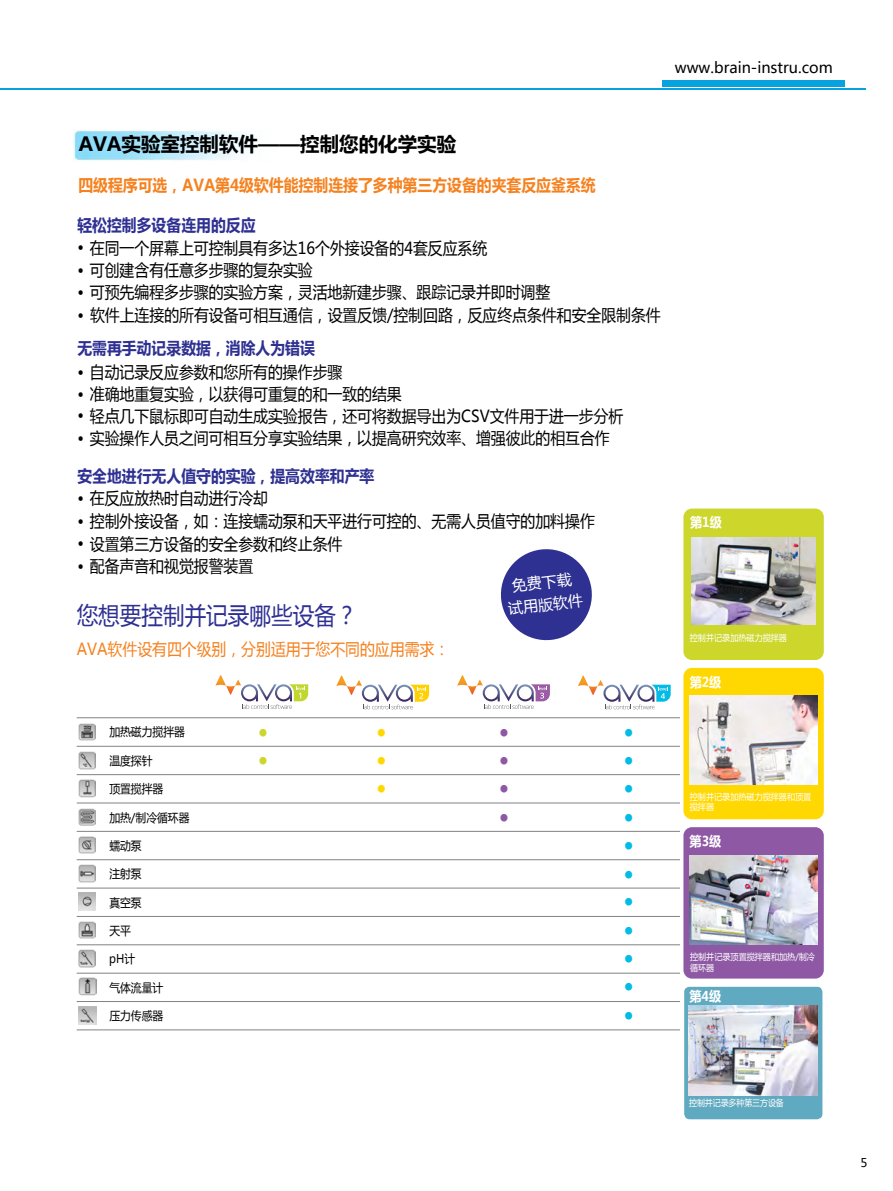
<style>
.page{position:relative;width:893px;height:1191px;background:#fff}
.page>*{position:absolute;margin:0;border:0;box-sizing:border-box;transform-origin:0 0}
.t1{font:700 27px "Arial";color:#02bce5;scale:.9 1}
.t2{font:700 27px "Arial";color:#8e58a4;scale:.9 1}
.t3{font:700 27px "Arial";color:#ffd801;scale:.9 1}
.t4{font:700 27px "Arial";color:#ccd62b;scale:.9 1}
.t5{font:24px "Microsoft Ya Hei";color:#2e3092;scale:.9 1}
.t6{font:700 19.5px "Microsoft Ya Hei";color:#000}
.t7{font:16.5px "Microsoft Ya Hei";color:#000;scale:.9 1}
.t8{font:700 16.5px "Microsoft Ya Hei";color:#2e3092;scale:.9 1}
.t9{font:700 16.5px "Microsoft Ya Hei";color:#f58220;scale:.9 1}
.t10{font:16.5px "Microsoft Ya Hei";color:#f58220;scale:.9 1}
.t11{font:15px "Microsoft Ya Hei";color:#000}
.t12{font:15px/22.4px "Microsoft Ya Hei";color:#fff;text-align:center}
.t13{font:700 13.5px "Microsoft Ya Hei";color:#fff;scale:.9 1}
.t14{font:12px "Microsoft Ya Hei";color:#000;scale:.9 1}
.t15{font:12px "Microsoft Ya Hei";color:#000}
.t16{font:9px/9.8px "Microsoft Ya Hei";color:#fff;scale:.9 1}
.t17{font:8.85px "Microsoft Ya Hei";letter-spacing:-.01em;color:#fff;scale:.9 1}
</style>
<div class="page">
<hr style="left:0;top:88px;width:866px;height:1px;background:#08a3df">
<div style="left:663px;top:80px;width:182px;height:7px;background:#08a3df"></div>
<img style="left:73px;top:130px;width:177px;height:31px">
<svg style="left:215px;top:675px;width:93px;height:34px"></svg>
<svg style="left:336px;top:675px;width:93px;height:34px"></svg>
<svg style="left:457px;top:675px;width:93px;height:34px"></svg>
<svg style="left:578px;top:675px;width:93px;height:34px"></svg>
<img style="left:78px;top:921px;width:18px;height:17px">
<img style="left:78px;top:808px;width:18px;height:17px">
<img style="left:78px;top:978px;width:18px;height:17px">
<img style="left:79px;top:1006px;width:17px;height:18px">
<img style="left:78px;top:949px;width:18px;height:18px">
<img style="left:78px;top:836px;width:18px;height:18px">
<img style="left:78px;top:779px;width:18px;height:18px">
<img style="left:78px;top:865px;width:18px;height:17px">
<img style="left:78px;top:751px;width:18px;height:18px">
<img style="left:78px;top:893px;width:18px;height:17px">
<img style="left:78px;top:723px;width:18px;height:18px">
<hr style="left:77px;top:717px;width:603px;height:1px;background:#808285">
<hr style="left:77px;top:746px;width:603px;height:1px;background:#808285">
<hr style="left:77px;top:774px;width:603px;height:1px;background:#808285">
<hr style="left:77px;top:802px;width:603px;height:1px;background:#808285">
<hr style="left:77px;top:831px;width:603px;height:1px;background:#808285">
<hr style="left:77px;top:859px;width:603px;height:1px;background:#808285">
<hr style="left:77px;top:887px;width:603px;height:1px;background:#808285">
<hr style="left:77px;top:916px;width:603px;height:1px;background:#808285">
<hr style="left:77px;top:944px;width:603px;height:1px;background:#808285">
<hr style="left:77px;top:972px;width:603px;height:1px;background:#808285">
<hr style="left:77px;top:1001px;width:603px;height:1px;background:#808285">
<hr style="left:77px;top:1029px;width:603px;height:1px;background:#808285">
<div style="left:683px;top:508px;width:141px;height:152px;background:#ccd62b;border-radius:9px"></div>
<div style="left:683px;top:668px;width:141px;height:151px;background:#ffd801;border-radius:9px"></div>
<img style="left:689px;top:696px;width:129px;height:89px">
<div style="left:683px;top:827px;width:141px;height:151px;background:#8e58a4;border-radius:9px"></div>
<img style="left:689px;top:855px;width:129px;height:89px">
<svg style="left:500px;top:549px;width:92px;height:92px"></svg>
<svg style="left:684px;top:986px;width:138px;height:133px;background:#67adc3"></svg>
<img style="left:689px;top:1005px;width:129px;height:90px">
<img style="left:691px;top:538px;width:125px;height:86px">
<p class="t11" style="left:675px;top:58px;width:159px">www.brain-instru.com</p>
<p class="t6" style="left:78px;top:130px;width:379px">AVA实验室控制软件——控制您的化学实验</p>
<p class="t9" style="left:78px;top:174px;width:576px">四级程序可选，AVA第4级软件能控制连接了多种第三方设备的夹套反应釜系统</p>
<p class="t8" style="left:77px;top:214px;width:199px">轻松控制多设备连用的反应</p>
<p class="t7" style="left:77px;top:237px;width:457px">• 在同一个屏幕上可控制具有多达16个外接设备的4套反应系统</p>
<p class="t7" style="left:77px;top:259px;width:263px">• 可创建含有任意多步骤的复杂实验</p>
<p class="t7" style="left:77px;top:281px;width:527px">• 可预先编程多步骤的实验方案，灵活地新建步骤、跟踪记录并即时调整</p>
<p class="t7" style="left:78px;top:304px;width:649px">• 软件上连接的所有设备可相互通信，设置反馈/控制回路，反应终点条件和安全限制条件</p>
<p class="t8" style="left:77px;top:337px;width:265px">无需再手动记录数据，消除人为错误</p>
<p class="t7" style="left:77px;top:361px;width:296px">• 自动记录反应参数和您所有的操作步骤</p>
<p class="t7" style="left:77px;top:383px;width:362px">• 准确地重复实验，以获得可重复的和一致的结果</p>
<p class="t7" style="left:77px;top:405px;width:608px">• 轻点几下鼠标即可自动生成实验报告，还可将数据导出为CSV文件用于进一步分析</p>
<p class="t7" style="left:77px;top:427px;width:593px">• 实验操作人员之间可相互分享实验结果，以提高研究效率、增强彼此的相互合作</p>
<p class="t8" style="left:77px;top:464px;width:331px">安全地进行无人值守的实验，提高效率和产率</p>
<p class="t7" style="left:77px;top:487px;width:213px">• 在反应放热时自动进行冷却</p>
<p class="t7" style="left:77px;top:509px;width:576px">• 控制外接设备，如：连接蠕动泵和天平进行可控的、无需人员值守的加料操作</p>
<p class="t7" style="left:77px;top:532px;width:296px">• 设置第三方设备的安全参数和终止条件</p>
<p class="t7" style="left:77px;top:554px;width:197px">• 配备声音和视觉报警装置</p>
<h2 class="t5" style="left:77px;top:599px;width:313px">您想要控制并记录哪些设备？</h2>
<p class="t10" style="left:77px;top:637px;width:415px">AVA软件设有四个级别，分别适用于您不同的应用需求：</p>
<p class="t12" style="left:504px;top:575px;width:77px;rotate:-7deg">免费下载试用版软件</p>
<p class="t14" style="left:109px;top:724px;width:85px">加热磁力搅拌器</p>
<h1 class="t4" style="left:259px;top:714px;width:11px">•</h1>
<h1 class="t3" style="left:377px;top:714px;width:11px">•</h1>
<h1 class="t2" style="left:500px;top:714px;width:11px">•</h1>
<h1 class="t1" style="left:624px;top:714px;width:11px">•</h1>
<p class="t14" style="left:109px;top:752px;width:49px">温度探针</p>
<h1 class="t4" style="left:259px;top:742px;width:11px">•</h1>
<h1 class="t3" style="left:377px;top:742px;width:11px">•</h1>
<h1 class="t2" style="left:500px;top:742px;width:11px">•</h1>
<h1 class="t1" style="left:624px;top:742px;width:11px">•</h1>
<p class="t14" style="left:109px;top:780px;width:61px">顶置搅拌器</p>
<h1 class="t3" style="left:377px;top:770px;width:11px">•</h1>
<h1 class="t2" style="left:500px;top:770px;width:11px">•</h1>
<h1 class="t1" style="left:624px;top:770px;width:11px">•</h1>
<p class="t14" style="left:109px;top:809px;width:91px">加热/制冷循环器</p>
<h1 class="t2" style="left:500px;top:799px;width:11px">•</h1>
<h1 class="t1" style="left:624px;top:799px;width:11px">•</h1>
<p class="t14" style="left:109px;top:837px;width:37px">蠕动泵</p>
<h1 class="t1" style="left:624px;top:827px;width:11px">•</h1>
<p class="t14" style="left:109px;top:865px;width:37px">注射泵</p>
<h1 class="t1" style="left:625px;top:856px;width:11px">•</h1>
<p class="t14" style="left:109px;top:894px;width:37px">真空泵</p>
<h1 class="t1" style="left:624px;top:883px;width:11px">•</h1>
<p class="t14" style="left:109px;top:922px;width:25px">天平</p>
<h1 class="t1" style="left:624px;top:912px;width:11px">•</h1>
<p class="t14" style="left:109px;top:951px;width:30px">pH计</p>
<h1 class="t1" style="left:624px;top:940px;width:11px">•</h1>
<p class="t14" style="left:109px;top:979px;width:61px">气体流量计</p>
<h1 class="t1" style="left:624px;top:969px;width:11px">•</h1>
<p class="t14" style="left:109px;top:1007px;width:61px">压力传感器</p>
<h1 class="t1" style="left:624px;top:997px;width:11px">•</h1>
<p class="t13" style="left:690px;top:512px;width:37px">第1级</p>
<p class="t16" style="left:690px;top:632px;width:109px">控制并记录加热磁力搅拌器</p>
<p class="t13" style="left:690px;top:672px;width:37px">第2级</p>
<p class="t16" style="left:690px;top:791px;width:137px">控制并记录加热磁力搅拌器和顶置搅拌器</p>
<p class="t13" style="left:690px;top:832px;width:37px">第3级</p>
<p class="t16" style="left:690px;top:951px;width:140px;line-height:10.8px">控制并记录顶置搅拌器和加热/制冷循环器</p>
<p class="t13" style="left:689px;top:986px;width:37px">第4级</p>
<p class="t17" style="left:689px;top:1096px;width:107px">控制并记录多种第三方设备</p>
<p class="t15" style="left:860px;top:1155px;width:9px">5</p>
</div>
